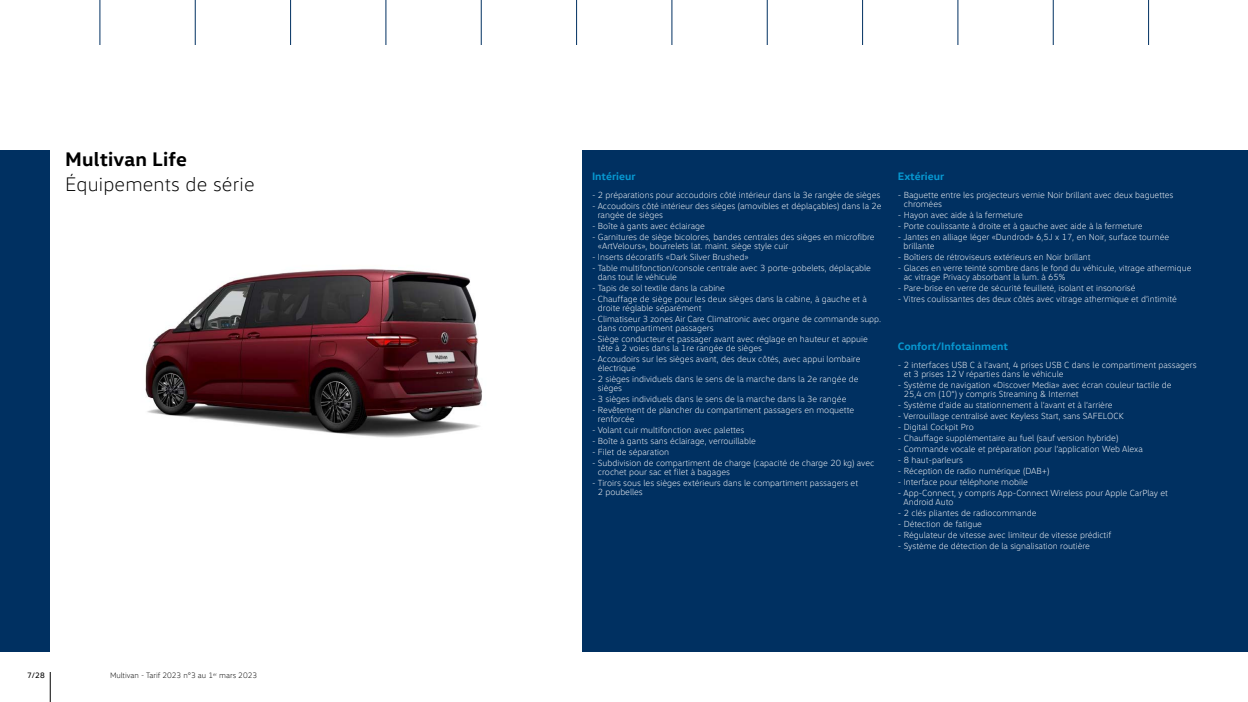
<style>
.page{position:relative;width:1248px;height:702px;background:#fff}
.page>*{position:absolute;margin:0;border:0;box-sizing:border-box;transform-origin:0 0}
.t1{font:300 20px "VW Head";letter-spacing:.01em;color:#000}
.t2{font:700 20px "VW Head";letter-spacing:.01em;color:#000}
.t3{font:700 11px "VW Head";color:#0798d1}
.t4{font:300 9px/9px "VW Head";color:#fff}
.t5{font:300 8px "VW Head";color:#000}
.t6{font:8px "VW Head";color:#000}
</style>
<div class="page">
<hr style="left:50px;top:672px;width:1px;height:30px;background:#000">
<div style="left:0;top:150px;width:50px;height:502px;background:#003061"></div>
<img style="left:145px;top:269px;width:337px;height:169px">
<div style="left:583px;top:150px;width:665px;height:502px;background:#003061"></div>
<hr style="left:100px;top:0;width:1px;height:45px;background:#003061">
<hr style="left:195px;top:0;width:1px;height:45px;background:#003061">
<hr style="left:290px;top:0;width:1px;height:45px;background:#003061">
<hr style="left:386px;top:0;width:1px;height:45px;background:#003061">
<hr style="left:481px;top:0;width:1px;height:45px;background:#003061">
<hr style="left:576px;top:0;width:1px;height:45px;background:#003061">
<hr style="left:672px;top:0;width:1px;height:45px;background:#003061">
<hr style="left:767px;top:0;width:1px;height:45px;background:#003061">
<hr style="left:958px;top:0;width:1px;height:45px;background:#003061">
<hr style="left:862px;top:0;width:1px;height:45px;background:#003061">
<hr style="left:1053px;top:0;width:1px;height:45px;background:#003061">
<hr style="left:1148px;top:0;width:1px;height:45px;background:#003061">
<h1 class="t2" style="left:65px;top:146px;width:123px">Multivan Life</h1>
<h1 class="t1" style="left:65px;top:172px;width:191px">Équipements de série</h1>
<p class="t6" style="left:27px;top:671px;width:19px">7/28</p>
<p class="t5" style="left:110px;top:671px;width:149px">Multivan - Tarif 2023 n°3 au 1<sup>er</sup> mars 2023</p>
<p class="t3" style="left:592px;top:169px;width:45px">Intérieur</p>
<p class="t4" style="left:592px;top:190px;width:290px">- 2 préparations pour accoudoirs côté intérieur dans la 3e rangée de sièges</p>
<p class="t4" style="left:598px;top:201px;width:285px;text-indent:-6px">- Accoudoirs côté intérieur des sièges (amovibles et déplaçables) dans la 2e rangée de sièges</p>
<p class="t4" style="left:592px;top:221px;width:114px">- Boîte à gants avec éclairage</p>
<p class="t4" style="left:598px;top:232px;width:278px;text-indent:-6px">- Garnitures de siège bicolores, bandes centrales des sièges en microfibre «ArtVelours», bourrelets lat. maint. siège style cuir</p>
<p class="t4" style="left:592px;top:252px;width:158px">- Inserts décoratifs «Dark Silver Brushed»</p>
<p class="t4" style="left:598px;top:263px;width:275px;text-indent:-6px">- Table multifonction/console centrale avec 3 porte-gobelets, déplaçable dans tout le véhicule</p>
<p class="t4" style="left:592px;top:283px;width:135px">- Tapis de sol textile dans la cabine</p>
<p class="t4" style="left:598px;top:294px;width:270px;text-indent:-6px">- Chauffage de siège pour les deux sièges dans la cabine, à gauche et à droite réglable séparément</p>
<p class="t4" style="left:598px;top:314px;width:285px;text-indent:-6px">- Climatiseur 3 zones Air Care Climatronic avec organe de commande supp. dans compartiment passagers</p>
<p class="t4" style="left:598px;top:334px;width:271px;text-indent:-6px">- Siège conducteur et passager avant avec réglage en hauteur et appuie tête à 2 voies dans la 1re rangée de sièges</p>
<p class="t4" style="left:598px;top:354px;width:264px;text-indent:-6px">- Accoudoirs sur les sièges avant, des deux côtés, avec appui lombaire électrique</p>
<p class="t4" style="left:598px;top:374px;width:262px;text-indent:-6px">- 2 sièges individuels dans le sens de la marche dans la 2e rangée de sièges</p>
<p class="t4" style="left:592px;top:394px;width:256px">- 3 sièges individuels dans le sens de la marche dans la 3e rangée</p>
<p class="t4" style="left:598px;top:405px;width:258px;text-indent:-6px">- Revêtement de plancher du compartiment passagers en moquette renforcée</p>
<p class="t4" style="left:592px;top:425px;width:154px">- Volant cuir multifonction avec palettes</p>
<p class="t4" style="left:592px;top:436px;width:165px">- Boîte à gants sans éclairage, verrouillable</p>
<p class="t4" style="left:592px;top:447px;width:79px">- Filet de séparation</p>
<p class="t4" style="left:598px;top:458px;width:278px;text-indent:-6px">- Subdivision de compartiment de charge (capacité de charge 20 kg) avec crochet pour sac et filet à bagages</p>
<p class="t4" style="left:598px;top:478px;width:262px;text-indent:-6px">- Tiroirs sous les sièges extérieurs dans le compartiment passagers et<br>2 poubelles</p>
<p class="t3" style="left:898px;top:169px;width:48px">Extérieur</p>
<p class="t4" style="left:904px;top:190px;width:271px;text-indent:-6px">- Baguette entre les projecteurs vernie Noir brillant avec deux baguettes chromées</p>
<p class="t4" style="left:898px;top:210px;width:127px">- Hayon avec aide à la fermeture</p>
<p class="t4" style="left:898px;top:221px;width:246px">- Porte coulissante à droite et à gauche avec aide à la fermeture</p>
<p class="t4" style="left:904px;top:232px;width:267px;text-indent:-6px">- Jantes en alliage léger «Dundrod» 6,5J x 17, en Noir, surface tournée brillante</p>
<p class="t4" style="left:898px;top:252px;width:194px">- Boîtiers de rétroviseurs extérieurs en Noir brillant</p>
<p class="t4" style="left:904px;top:263px;width:289px;text-indent:-6px">- Glaces en verre teinté sombre dans le fond du véhicule, vitrage athermique ac vitrage Privacy absorbant la lum. à 65%</p>
<p class="t4" style="left:898px;top:283px;width:239px">- Pare-brise en verre de sécurité feuilleté, isolant et insonorisé</p>
<p class="t4" style="left:898px;top:294px;width:280px">- Vitres coulissantes des deux côtés avec vitrage athermique et d’intimité</p>
<p class="t3" style="left:898px;top:339px;width:112px">Confort/Infotainment</p>
<p class="t4" style="left:904px;top:360px;width:295px;text-indent:-6px">- 2 interfaces USB C à l’avant, 4 prises USB C dans le compartiment passagers et 3 prises 12 V réparties dans le véhicule</p>
<p class="t4" style="left:904px;top:380px;width:269px;text-indent:-6px">- Système de navigation «Discover Media» avec écran couleur tactile de<br>25,4 cm (10“) y compris Streaming &amp; Internet</p>
<p class="t4" style="left:898px;top:400px;width:216px">- Système d’aide au stationnement à l’avant et à l’arrière</p>
<p class="t4" style="left:898px;top:411px;width:227px">- Verrouillage centralisé avec Keyless Start, sans SAFELOCK</p>
<p class="t4" style="left:898px;top:422px;width:77px">- Digital Cockpit Pro</p>
<p class="t4" style="left:898px;top:433px;width:222px">- Chauffage supplémentaire au fuel (sauf version hybride)</p>
<p class="t4" style="left:898px;top:444px;width:246px">- Commande vocale et préparation pour l’application Web Alexa</p>
<p class="t4" style="left:898px;top:455px;width:67px">- 8 haut-parleurs</p>
<p class="t4" style="left:898px;top:466px;width:153px">- Réception de radio numérique (DAB+)</p>
<p class="t4" style="left:898px;top:477px;width:132px">- Interface pour téléphone mobile</p>
<p class="t4" style="left:904px;top:488px;width:266px;text-indent:-6px">- App-Connect, y compris App-Connect Wireless pour Apple CarPlay et<br>Android Auto</p>
<p class="t4" style="left:898px;top:508px;width:140px">- 2 clés pliantes de radiocommande</p>
<p class="t4" style="left:898px;top:519px;width:86px">- Détection de fatigue</p>
<p class="t4" style="left:898px;top:530px;width:215px">- Régulateur de vitesse avec limiteur de vitesse prédictif</p>
<p class="t4" style="left:898px;top:541px;width:194px">- Système de détection de la signalisation routière</p>
</div>
